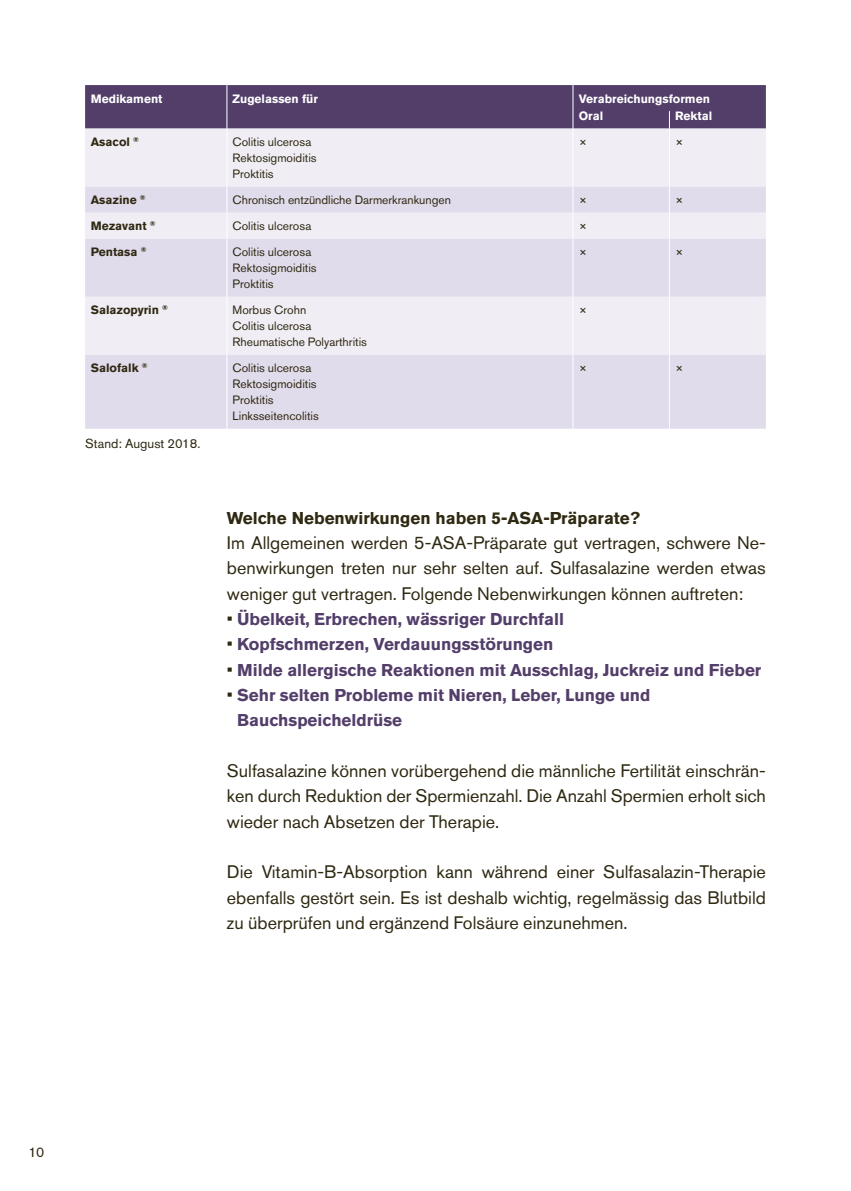
<style>
.page{position:relative;width:851px;height:1191px;background:#fff}
.page>*{position:absolute;margin:0;border:0;box-sizing:border-box;transform-origin:0 0}
.t1{font:18px/25.4px "Akzidenz Grotesk Pro";color:#2f2912;text-align:justify}
.t2{font:700 17px/25.2px "Akzidenz Grotesk Pro";color:#533e6a}
.t3{font:700 17px "Akzidenz Grotesk Pro";color:#2f2912}
.t4{font:14px "Akzidenz Grotesk Pro";color:#2f2912}
.t5{font:13px "Akzidenz Grotesk Pro";color:#2f2912}
.t6{font:12px/16px "Akzidenz Grotesk Pro";color:#2f2912}
.t7{font:700 12px/17.6px "Akzidenz Grotesk Pro";color:#fff}
.t8{font:700 12px "Akzidenz Grotesk Pro";color:#2f2912}
.s1{font-weight:400;font-size:18px;color:#2f2912}
</style>
<div class="page">
<div style="left:85px;top:129px;width:680px;height:58px;background:#f0edf5"></div>
<svg style="left:85px;top:187px;width:680px;height:242px;background:#e6e2ef"></svg>
<div style="left:85px;top:85px;width:680px;height:44px;background:#533e6a"></div>
<hr style="left:226px;top:129px;width:1px;height:58px;background:#fff">
<hr style="left:572px;top:129px;width:1px;height:58px;background:#fff">
<hr style="left:668px;top:129px;width:1px;height:58px;background:#fff">
<svg style="left:226px;top:187px;width:1px;height:52px"></svg>
<svg style="left:572px;top:187px;width:1px;height:52px"></svg>
<svg style="left:668px;top:187px;width:1px;height:52px"></svg>
<hr style="left:226px;top:239px;width:1px;height:58px;background:#fff">
<hr style="left:572px;top:239px;width:1px;height:58px;background:#fff">
<hr style="left:668px;top:239px;width:1px;height:58px;background:#fff">
<hr style="left:226px;top:297px;width:1px;height:58px;background:#fff">
<hr style="left:572px;top:297px;width:1px;height:58px;background:#fff">
<hr style="left:668px;top:297px;width:1px;height:58px;background:#fff">
<hr style="left:226px;top:355px;width:1px;height:74px;background:#fff">
<hr style="left:572px;top:355px;width:1px;height:74px;background:#fff">
<hr style="left:668px;top:355px;width:1px;height:74px;background:#fff">
<p class="t7" style="left:91px;top:89px;width:73px">Medikament</p>
<p class="t7" style="left:232px;top:89px;width:87px">Zugelassen für</p>
<p class="t7" style="left:578px;top:89px;width:133px">Verabreichungsformen<br>Oral</p>
<p class="t7" style="left:675px;top:107px;width:39px">Rektal</p>
<p class="t8" style="left:91px;top:134px;width:50px">Asacol <sup>®</sup></p>
<p class="t6" style="left:232px;top:134px;width:85px">Colitis ulcerosa<br>Rektosigmoiditis<br>Proktitis</p>
<p class="t6" style="left:578px;top:134px;width:10px">×</p>
<p class="t6" style="left:675px;top:134px;width:10px">×</p>
<p class="t8" style="left:91px;top:192px;width:56px">Asazine <sup>®</sup></p>
<p class="t6" style="left:232px;top:192px;width:220px">Chronisch entzündliche Darmerkrankungen</p>
<p class="t6" style="left:578px;top:192px;width:10px">×</p>
<p class="t6" style="left:675px;top:192px;width:10px">×</p>
<p class="t8" style="left:91px;top:218px;width:66px">Mezavant <sup>®</sup></p>
<p class="t6" style="left:232px;top:218px;width:80px">Colitis ulcerosa</p>
<p class="t6" style="left:578px;top:218px;width:10px">×</p>
<p class="t8" style="left:91px;top:244px;width:57px">Pentasa <sup>®</sup></p>
<p class="t6" style="left:232px;top:244px;width:85px">Colitis ulcerosa<br>Rektosigmoiditis<br>Proktitis</p>
<p class="t6" style="left:578px;top:244px;width:10px">×</p>
<p class="t6" style="left:675px;top:244px;width:10px">×</p>
<p class="t8" style="left:91px;top:302px;width:79px">Salazopyrin <sup>®</sup></p>
<p class="t6" style="left:232px;top:302px;width:136px">Morbus Crohn<br>Colitis ulcerosa<br>Rheumatische Polyarthritis</p>
<p class="t6" style="left:578px;top:302px;width:10px">×</p>
<p class="t8" style="left:91px;top:360px;width:58px">Salofalk <sup>®</sup></p>
<p class="t6" style="left:232px;top:360px;width:88px">Colitis ulcerosa<br>Rektosigmoiditis<br>Proktitis<br>Linksseitencolitis</p>
<p class="t6" style="left:578px;top:360px;width:10px">×</p>
<p class="t6" style="left:675px;top:360px;width:10px">×</p>
<p class="t5" style="left:85px;top:435px;width:117px">Stand: August 2018.</p>
<p class="t3" style="left:227px;top:507px;width:414px">Welche Nebenwirkungen haben 5-ASA-Präparate?</p>
<p class="t1" style="left:227px;top:530px;width:540px">Im Allgemeinen werden 5-ASA-Präparate gut vertragen, schwere Ne&shy;benwirkungen treten nur sehr selten auf. Sulfasalazine werden etwas weniger gut vertragen. Folgende Nebenwirkungen können auftreten:</p>
<p class="t2" style="left:227px;top:606px;width:338px"><span class="s1">•</span> Übelkeit, Erbrechen, wässriger Durchfall</p>
<p class="t2" style="left:227px;top:631px;width:328px"><span class="s1">•</span> Kopfschmerzen, Verdauungsstörungen</p>
<p class="t2" style="left:227px;top:657px;width:536px"><span class="s1">•</span> Milde allergische Reaktionen mit Ausschlag, Juckreiz und Fieber</p>
<p class="t2" style="left:237px;top:682px;width:415px;text-indent:-10px"><span class="s1">•</span> Sehr selten Probleme mit Nieren, Leber, Lunge und<br>Bauchspeicheldrüse</p>
<p class="t1" style="left:227px;top:758px;width:540px">Sulfasalazine können vorübergehend die männliche Fertilität einschrän&shy;ken durch Reduktion der Spermienzahl. Die Anzahl Spermien erholt sich wieder nach Absetzen der Therapie.</p>
<p class="t1" style="left:227px;top:859px;width:540px">Die Vitamin-B-Absorption kann während einer Sulfasalazin-Therapie ebenfalls gestört sein. Es ist deshalb wichtig, regelmässig das Blutbild zu überprüfen und ergänzend Folsäure einzunehmen.</p>
<p class="t4" style="left:28px;top:1142px;width:17px">10</p>
</div>
